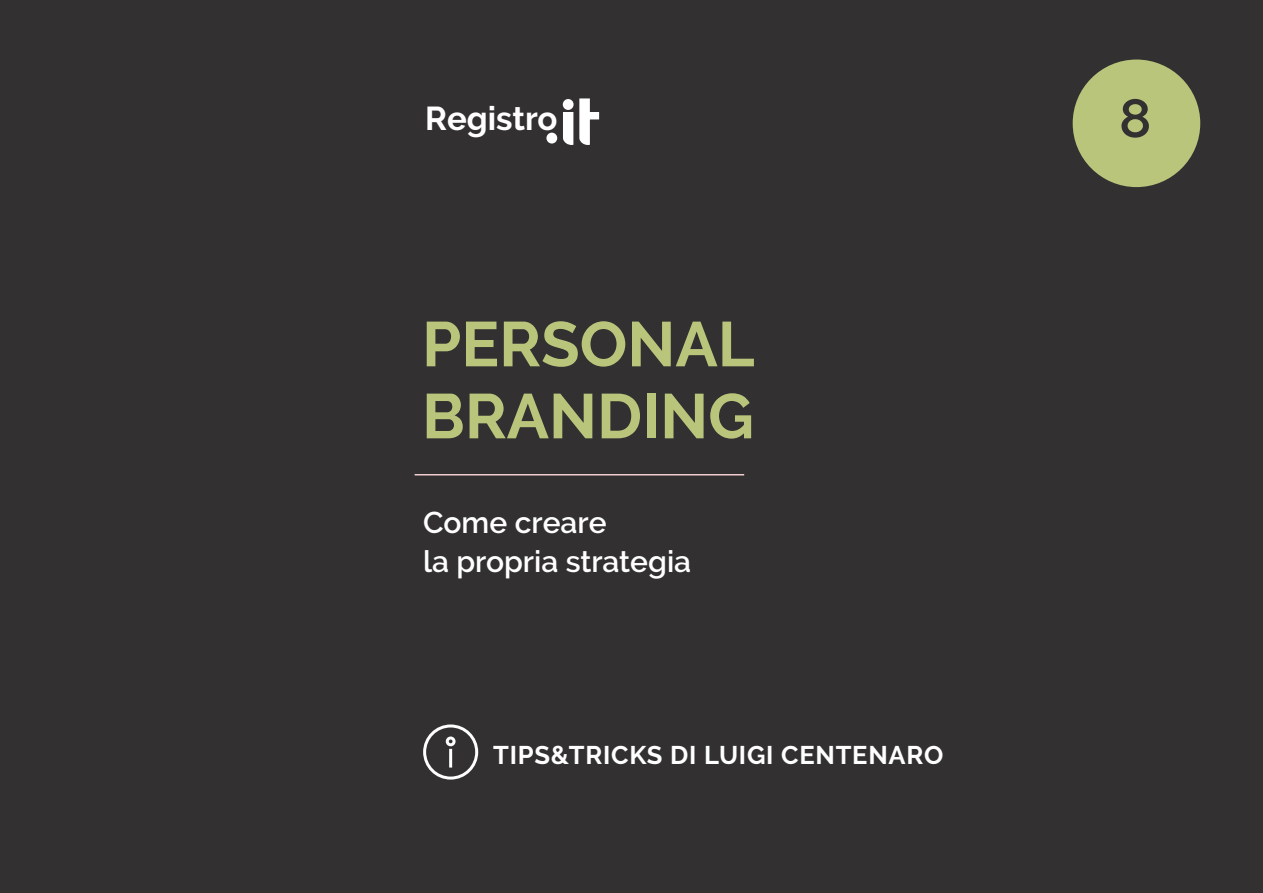
<style>
.page{position:relative;width:1263px;height:893px;background:#323030}
.page>*{position:absolute;margin:0;border:0;box-sizing:border-box;transform-origin:0 0}
.t1{font:700 63px/72px "Raleway";color:#bac57c}
.t2{font:600 54px "Raleway";color:#323030}
.t3{font:700 33px "Raleway";color:#fff}
.t4{font:600 30px/39px "Raleway";color:#fff}
.t5{font:700 25.5px "Raleway";letter-spacing:.03em;color:#fff}
</style>
<div class="page">
<div style="left:546px;top:133px;width:11px;height:11px;background:#fff;border-radius:50%"></div>
<div style="left:563px;top:99px;width:11px;height:11px;background:#fff;border-radius:50%"></div>
<svg style="left:563px;top:112px;width:10px;height:33px"></svg>
<svg style="left:579px;top:98px;width:20px;height:47px"></svg>
<div style="left:423px;top:724px;width:55px;height:56px;border:3px solid #fff;border-radius:50%"></div>
<hr style="left:449px;top:749px;width:3px;height:18px;background:#fff">
<div style="left:446px;top:736px;width:10px;height:10px;border:3px solid #fff;border-radius:50%"></div>
<hr style="left:415px;top:474px;width:329px;height:1px;background:#f1ccd1">
<div style="left:1073px;top:60px;width:127px;height:127px;background:#bac57c;border-radius:50%"></div>
<p class="t3" style="left:425px;top:99px;width:134px">Registro</p>
<h2 class="t2" style="left:1119px;top:87px;width:34px">8</h2>
<h1 class="t1" style="left:422px;top:308px;width:334px">PERSONAL<br>BRANDING</h1>
<p class="t4" style="left:423px;top:503px;width:270px">Come creare<br>la propria strategia</p>
<p class="t5" style="left:493px;top:741px;width:451px">TIPS&amp;TRICKS DI LUIGI CENTENARO</p>
</div>
